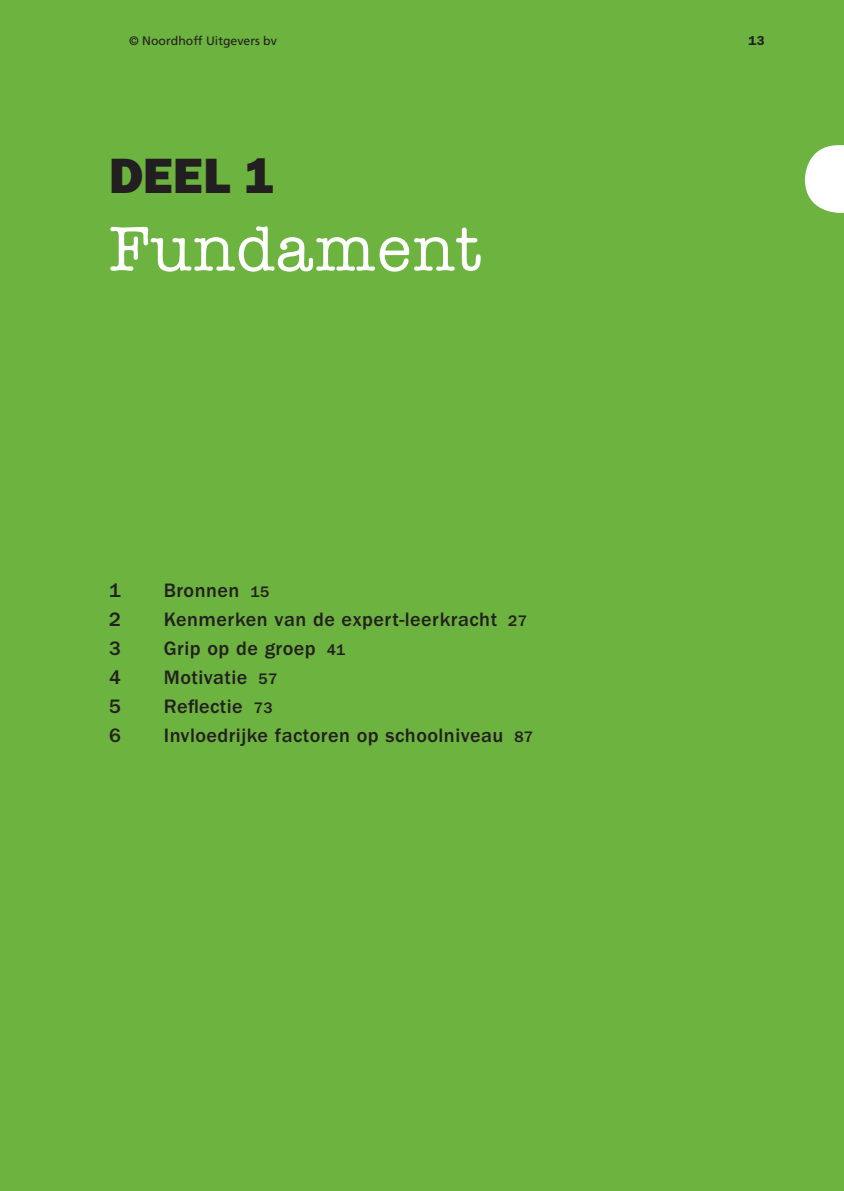
<style>
.page{position:relative;width:844px;height:1191px;background:#fff}
.page>*{position:absolute;margin:0;border:0;box-sizing:border-box;transform-origin:0 0}
.t1{font:500 63px "American Typewriter Std";letter-spacing:.025em;color:#fff}
.t2{font:49.88px "ITC Franklin Gothic Std Hvy";color:#231f20}
.t3{font:500 20.12px "ITC Franklin Gothic Std";letter-spacing:.025em;color:#231f20}
.t4{font:600 13.12px "ITC Franklin Gothic Std";color:#231f20}
.t5{font:12.25px "Frutiger LT Std";color:#231f20}
.s1{font-size:15.75px}
</style>
<div class="page">
<div style="left:0;top:0;width:843px;height:1191px;background:#6db33f"></div>
<svg style="left:804px;top:145px;width:39px;height:68px"></svg>
<p class="t5" style="left:129px;top:35px;width:149px">© Noordhoff Uitgevers bv</p>
<p class="t4" style="left:748px;top:35px;width:18px">13</p>
<h2 class="t2" style="left:109px;top:147px;width:167px">DEEL 1</h2>
<h1 class="t1" style="left:109px;top:225px;width:373px">Fundament</h1>
<p class="t3" style="left:109px;top:583px;width:13px">1</p>
<p class="t3" style="left:164px;top:583px;width:107px">Bronnen <span class="s1">15</span></p>
<p class="t3" style="left:109px;top:612px;width:13px">2</p>
<p class="t3" style="left:164px;top:612px;width:364px">Kenmerken van de expert-leerkracht <span class="s1">27</span></p>
<p class="t3" style="left:109px;top:641px;width:13px">3</p>
<p class="t3" style="left:164px;top:641px;width:183px">Grip op de groep <span class="s1">41</span></p>
<p class="t3" style="left:109px;top:669px;width:13px">4</p>
<p class="t3" style="left:164px;top:669px;width:115px">Motivatie <span class="s1">57</span></p>
<p class="t3" style="left:109px;top:698px;width:13px">5</p>
<p class="t3" style="left:164px;top:698px;width:110px">Reflectie <span class="s1">73</span></p>
<p class="t3" style="left:109px;top:727px;width:13px">6</p>
<p class="t3" style="left:164px;top:727px;width:371px">Invloedrijke factoren op schoolniveau <span class="s1">87</span></p>
</div>
